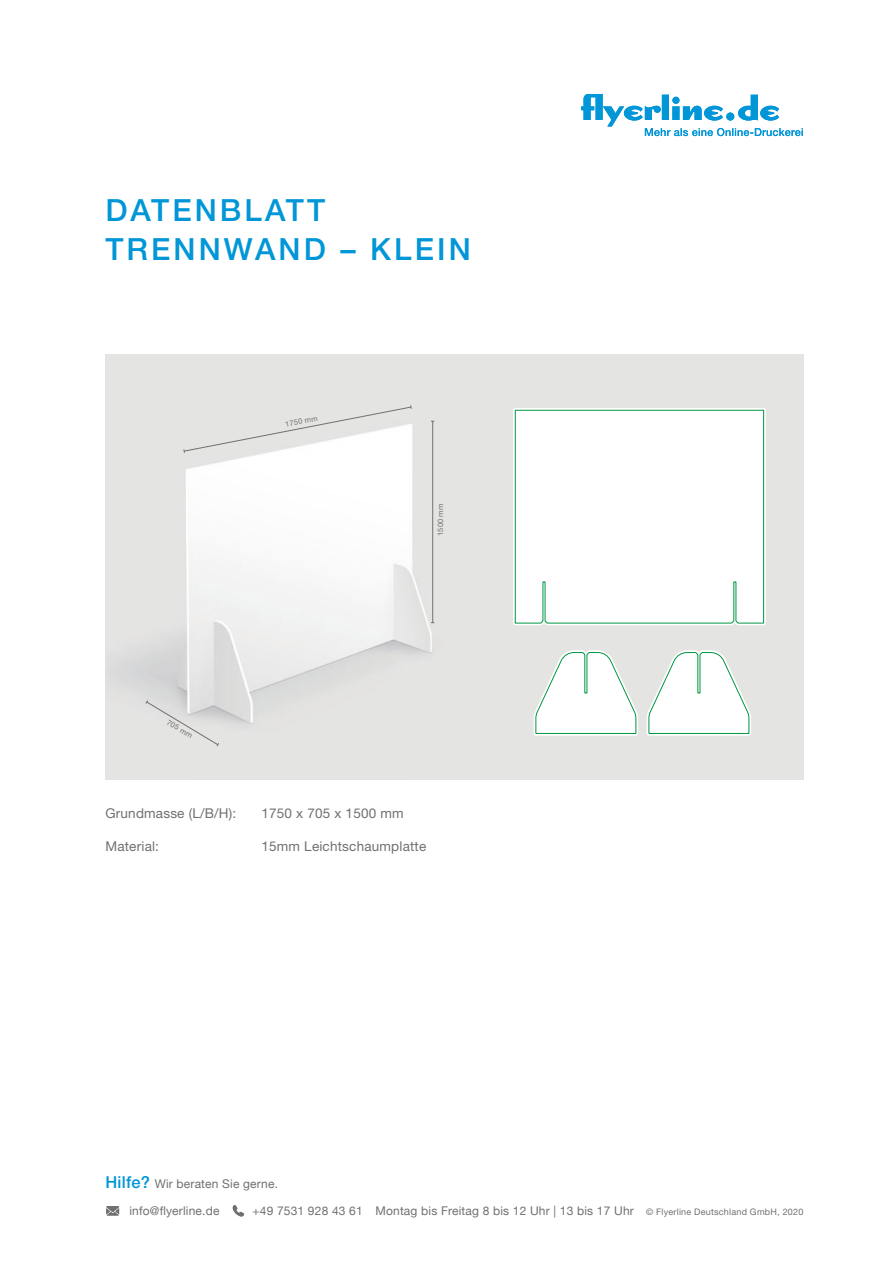
<style>
.page{position:relative;width:893px;height:1263px;background:#fff}
.page>*{position:absolute;margin:0;border:0;box-sizing:border-box;transform-origin:0 0}
.t1{font:500 30.6px/39.2px "Helvetica Neue LT Std";letter-spacing:.1em;color:#0096d7}
.t2{font:13.5px "Helvetica Neue LT Std";letter-spacing:.015em;color:#70706f}
.t3{font:12px "Helvetica Neue";letter-spacing:.015em;color:#70706f}
.t4{font:7.5px "Helvetica Neue LT Std";letter-spacing:.025em;color:#70706f}
.s1{font-family:"Helvetica Neue LT Std";font-weight:500;font-size:16.5px;color:#0096d7}
.s2{font-family:"Helvetica Neue LT Std";font-size:9px}
</style>
<div class="page">
<svg style="left:581px;top:94px;width:222px;height:42px"></svg>
<svg style="left:106px;top:1206px;width:13px;height:9px"></svg>
<svg style="left:232px;top:1205px;width:12px;height:11px"></svg>
<img style="left:105px;top:354px;width:698px;height:425px">
<svg style="left:183px;top:404px;width:229px;height:50px"></svg>
<svg style="left:145px;top:699px;width:75px;height:48px;background:#dcdcdc"></svg>
<hr style="left:432px;top:421px;width:1px;height:202px;background:#70706f">
<svg style="left:511px;top:406px;width:257px;height:223px"></svg>
<svg style="left:515px;top:410px;width:249px;height:214px"></svg>
<svg style="left:531px;top:648px;width:223px;height:90px"></svg>
<h1 class="t1" style="left:105px;top:191px;width:367px">DATENBLATT<br>TRENNWAND – KLEIN</h1>
<p class="t4" style="left:285px;top:420px;width:34px;rotate:-11deg">1750 mm</p>
<p class="t4" style="left:436px;top:536px;width:34px;rotate:-90deg">1500 mm</p>
<p class="t4" style="left:170px;top:718px;width:30px;rotate:30deg">705 mm</p>
<p class="t2" style="left:105px;top:805px;width:132px">Grundmasse (L/B/H):</p>
<p class="t2" style="left:261px;top:805px;width:144px">1750 x 705 x 1500 mm</p>
<p class="t2" style="left:105px;top:838px;width:55px">Material:</p>
<p class="t2" style="left:261px;top:838px;width:166px">15mm Leichtschaumplatte</p>
<p class="t3" style="left:105px;top:1175px;width:174px"><span class="s1">Hilfe?</span> Wir beraten Sie gerne.</p>
<p class="t3" style="left:129px;top:1202px;width:92px">info@flyerline.de</p>
<p class="t3" style="left:252px;top:1202px;width:552px">+49 7531 928 43 61 Montag bis Freitag 8 bis 12 Uhr | 13 bis 17 Uhr <span class="s2">© Flyerline Deutschland GmbH, 2020</span></p>
</div>
